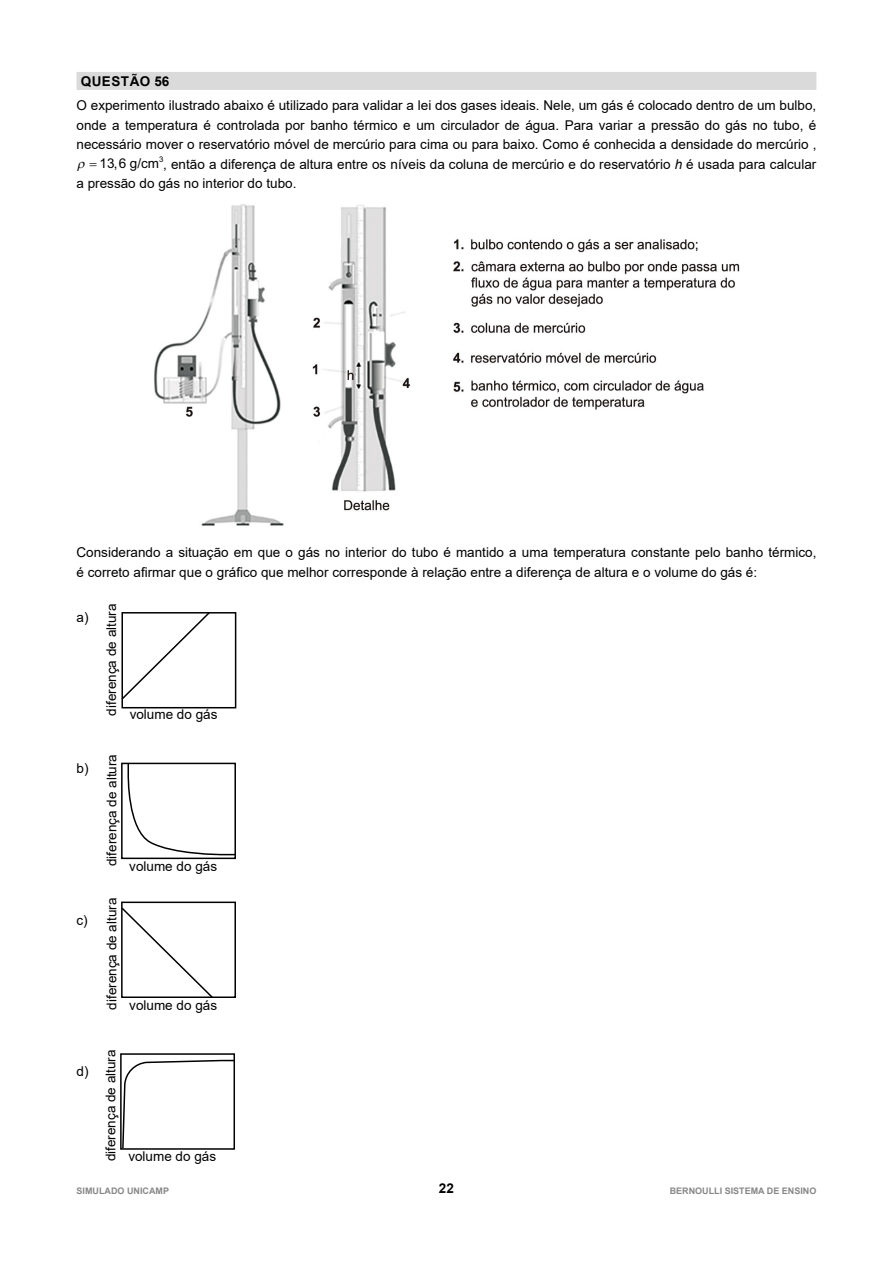
<style>
.page{position:relative;width:893px;height:1263px;background:#fff}
.page>*{position:absolute;margin:0;border:0;box-sizing:border-box;transform-origin:0 0}
.t1{font:13.5px/19.5px "Arial";color:#000}
.t2{font:700 13.5px "Arial";letter-spacing:.035em;color:#000}
.t3{font:700 9px "Arial";color:#878787}
.s1{font-style:italic}
</style>
<div class="page">
<div style="left:77px;top:72px;width:739px;height:18px;background:#dadada"></div>
<img style="left:154px;top:204px;width:586px;height:322px">
<svg style="left:124px;top:615px;width:84px;height:83px"></svg>
<div style="left:121px;top:612px;width:115px;height:96px;border:2px solid #000"></div>
<svg style="left:127px;top:762px;width:109px;height:94px"></svg>
<div style="left:121px;top:763px;width:115px;height:96px;border:2px solid #000"></div>
<svg style="left:124px;top:909px;width:87px;height:86px"></svg>
<div style="left:121px;top:901px;width:115px;height:97px;border:2px solid #000"></div>
<svg style="left:123px;top:1059px;width:109px;height:88px"></svg>
<div style="left:120px;top:1053px;width:115px;height:97px;border:2px solid #000"></div>
<p class="t2" style="left:81px;top:72px;width:90px">QUESTÃO 56</p>
<p class="t1" style="left:77px;top:96px;width:741px">O experimento ilustrado abaixo é utilizado para validar a lei dos gases ideais. Nele, um gás é colocado dentro de um bulbo,</p>
<p class="t1" style="left:77px;top:115px;width:741px">onde a temperatura é controlada por banho térmico e um circulador de água. Para variar a pressão do gás no tubo, é</p>
<p class="t1" style="left:77px;top:135px;width:741px">necessário mover o reservatório móvel de mercúrio para cima ou para baixo. Como é conhecida a densidade do mercúrio ,</p>
<p class="t1" style="left:99px;top:154px;width:39px">13, g</p>
<p class="t1" style="left:77px;top:154px;width:741px;text-indent:42px">6 /cm<sup>3</sup>, então a diferença de altura entre os níveis da coluna de mercúrio e do reservatório <span class="s1">h</span> é usada para calcular a pressão do gás no interior do tubo.</p>
<p class="t1" style="left:77px;top:543px;width:741px">Considerando a situação em que o gás no interior do tubo é mantido a uma temperatura constante pelo banho térmico, é correto afirmar que o gráfico que melhor corresponde à relação entre a diferença de altura e o volume do gás é:</p>
<p class="t1" style="left:77px;top:607px;width:14px">a)</p>
<p class="t1" style="left:102px;top:715px;width:113px;rotate:-90deg">diferença de altura</p>
<p class="t1" style="left:130px;top:704px;width:89px">volume do gás</p>
<p class="t1" style="left:77px;top:759px;width:14px">b)</p>
<p class="t1" style="left:77px;top:910px;width:13px">c)</p>
<p class="t1" style="left:77px;top:1061px;width:14px">d)</p>
<p class="t1" style="left:102px;top:866px;width:113px;rotate:-90deg">diferença de altura</p>
<p class="t1" style="left:102px;top:1010px;width:113px;rotate:-90deg">diferença de altura</p>
<p class="t1" style="left:129px;top:856px;width:89px">volume do gás</p>
<p class="t1" style="left:129px;top:995px;width:89px">volume do gás</p>
<p class="t1" style="left:101px;top:1161px;width:113px;rotate:-90deg">diferença de altura</p>
<p class="t1" style="left:128px;top:1147px;width:89px">volume do gás</p>
<p class="t3" style="left:77px;top:1184px;width:94px">SIMULADO UNICAMP</p>
<p class="t2" style="left:439px;top:1179px;width:17px">22</p>
<p class="t3" style="left:670px;top:1184px;width:148px">BERNOULLI SISTEMA DE ENSINO</p>
</div>
